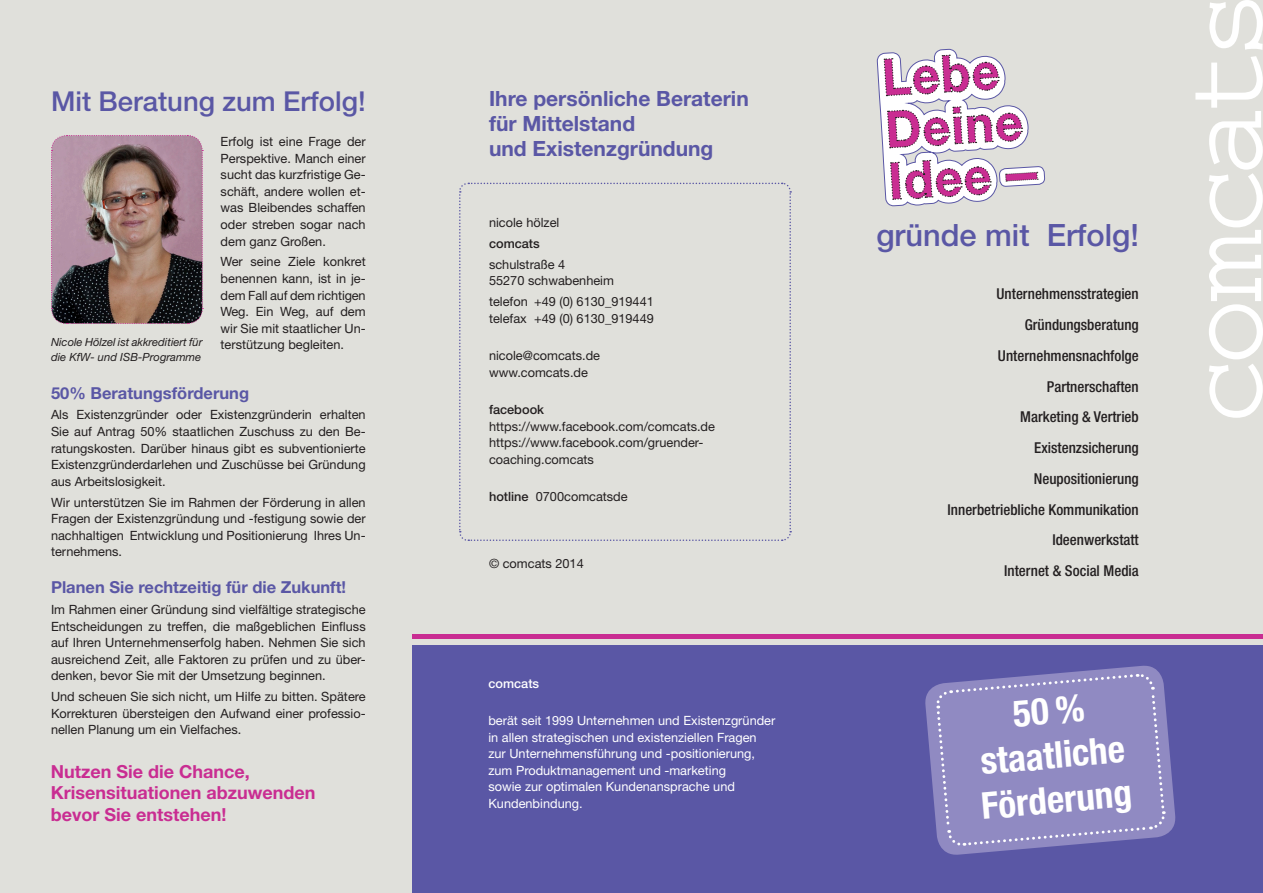
<style>
.page{position:relative;width:1263px;height:893px;background:#e0e0db}
.page>*{position:absolute;margin:0;border:0;box-sizing:border-box;transform-origin:0 0}
.t1{font:700 condensed 37.05px/44.4px "Helvetica Neue";color:#fff;text-align:center}
.t2{font:500 30.75px "Helvetica Neue";color:#5a57a5}
.t3{font:500 27.45px "Helvetica Neue";color:#5a57a5}
.t4{font:700 21px/25.2px "Helvetica Neue";color:#5a57a5}
.t5{font:700 18px/21.6px "Helvetica Neue";color:#c92d92}
.t6{font:700 16.5px "Helvetica Neue";color:#5a57a5}
.t7{font:500 condensed 15px/30.8px "Helvetica Neue";color:#231f20;text-align:right}
.t8{font:12.75px/16.5px "Helvetica Neue";color:#231f20;text-align:justify}
.t9{font:12.75px/16.6px "Helvetica Neue";color:#fff}
.t10{font:500 12.75px "Helvetica Neue";color:#231f20}
.t11{font:500 12.75px "Helvetica Neue";color:#fff}
.t12{font:italic 11.25px/14.7px "Helvetica Neue";color:#231f20}
.s1{font-weight:500}
</style>
<div class="page">
<div style="left:412px;top:646px;width:851px;height:247px;background:#5a57a5"></div>
<img style="left:51px;top:135px;width:152px;height:189px">
<svg style="left:1195px;top:0;width:68px;height:418px"></svg>
<hr style="left:412px;top:635px;width:851px;height:4px;background:#c92d92">
<svg style="left:877px;top:48px;width:168px;height:159px"></svg>
<svg style="left:459px;top:182px;width:333px;height:359px"></svg>
<svg style="left:925px;top:665px;width:251px;height:190px"></svg>
<svg style="left:935px;top:672px;width:231px;height:175px;background:#8f8ac1"></svg>
<h3 class="t3" style="left:51px;top:85px;width:316px">Mit Beratung zum Erfolg!</h3>
<p class="t8" style="left:221px;top:133px;width:147px">Erfolg ist eine Frage der Perspektive. Manch einer sucht das kurzfristige Ge&shy;schäft, andere wollen et&shy;was Bleibendes schaffen oder streben sogar nach dem ganz Großen.</p>
<p class="t8" style="left:221px;top:253px;width:147px">Wer seine Ziele konkret benennen kann, ist in je&shy;dem Fall auf dem richtigen Weg. Ein Weg, auf dem wir Sie mit staatlicher Un&shy;terstützung begleiten.</p>
<p class="t6" style="left:51px;top:382px;width:200px">50% Beratungsförderung</p>
<p class="t8" style="left:51px;top:406px;width:316px">Als Existenzgründer oder Existenzgründerin erhalten Sie auf Antrag 50% staatlichen Zuschuss zu den Be&shy;ratungskosten. Darüber hinaus gibt es subventionierte Existenzgründerdarlehen und Zuschüsse bei Gründung aus Arbeitslosigkeit.</p>
<p class="t8" style="left:51px;top:494px;width:316px">Wir unterstützen Sie im Rahmen der Förderung in allen Fragen der Existenzgründung und -festigung sowie der nachhaltigen Entwicklung und Positionierung Ihres Un&shy;ternehmens.</p>
<p class="t6" style="left:51px;top:577px;width:297px">Planen Sie rechtzeitig für die Zukunft!</p>
<p class="t8" style="left:51px;top:601px;width:316px">Im Rahmen einer Gründung sind vielfältige strategische Entscheidungen zu treffen, die maßgeblichen Einfluss auf Ihren Unternehmenserfolg haben. Nehmen Sie sich ausreichend Zeit, alle Faktoren zu prüfen und zu über&shy;denken, bevor Sie mit der Umsetzung beginnen.</p>
<p class="t8" style="left:51px;top:688px;width:316px">Und scheuen Sie sich nicht, um Hilfe zu bitten. Spätere Korrekturen übersteigen den Aufwand einer professio&shy;nellen Planung um ein Vielfaches.</p>
<p class="t12" style="left:51px;top:335px;width:153px">Nicole Hölzel ist akkreditiert für die KfW- und ISB-Programme</p>
<h3 class="t5" style="left:51px;top:760px;width:266px">Nutzen Sie die Chance,<br>Krisensituationen abzuwenden bevor Sie entstehen!</h3>
<h3 class="t4" style="left:489px;top:85px;width:261px">Ihre persönliche Beraterin für Mittelstand<br>und Existenzgründung</h3>
<p class="t8" style="left:489px;top:214px;width:72px">nicole hölzel</p>
<p class="t10" style="left:489px;top:236px;width:52px">comcats</p>
<p class="t8" style="left:489px;top:256px;width:126px">schulstraße 4<br>55270 schwabenheim</p>
<p class="t8" style="left:489px;top:293px;width:166px">telefon +49 (0) 6130_919441 telefax +49 (0) 6130_919449</p>
<p class="t8" style="left:489px;top:347px;width:113px">nicole@comcats.de www.comcats.de</p>
<p class="t10" style="left:489px;top:402px;width:57px">facebook</p>
<p class="t8" style="left:489px;top:418px;width:227px;text-align:left">https://www.facebook.com/comcats.de https://www.facebook.com/gruender&shy;coaching.comcats</p>
<p class="t8" style="left:489px;top:488px;width:140px"><span class="s1">hotline</span> 0700comcatsde</p>
<p class="t8" style="left:489px;top:555px;width:96px">© comcats 2014</p>
<p class="t11" style="left:488px;top:675px;width:52px">comcats</p>
<p class="t9" style="left:488px;top:712px;width:288px">berät seit 1999 Unternehmen und Existenzgründer in allen strategischen und existenziellen Fragen zur Unternehmensführung und -positionierung, zum Produktmanagement und -marketing<br>sowie zur optimalen Kundenansprache und Kundenbindung.</p>
<h2 class="t2" style="left:876px;top:217px;width:264px">gründe mit Erfolg!</h2>
<p class="t7" style="left:947px;top:279px;width:193px">Unternehmensstrategien<br>Gründungsberatung<br>Unternehmensnachfolge<br>Partnerschaften<br>Marketing &amp; Vertrieb<br>Existenzsicherung<br>Neupositionierung<br>Innerbetriebliche Kommunikation<br>Ideenwerkstatt<br>Internet &amp; Social Media</p>
<h1 class="t1" style="left:971px;top:695px;width:152px;rotate:-5deg">50 % staatliche<br>Förderung</h1>
</div>
